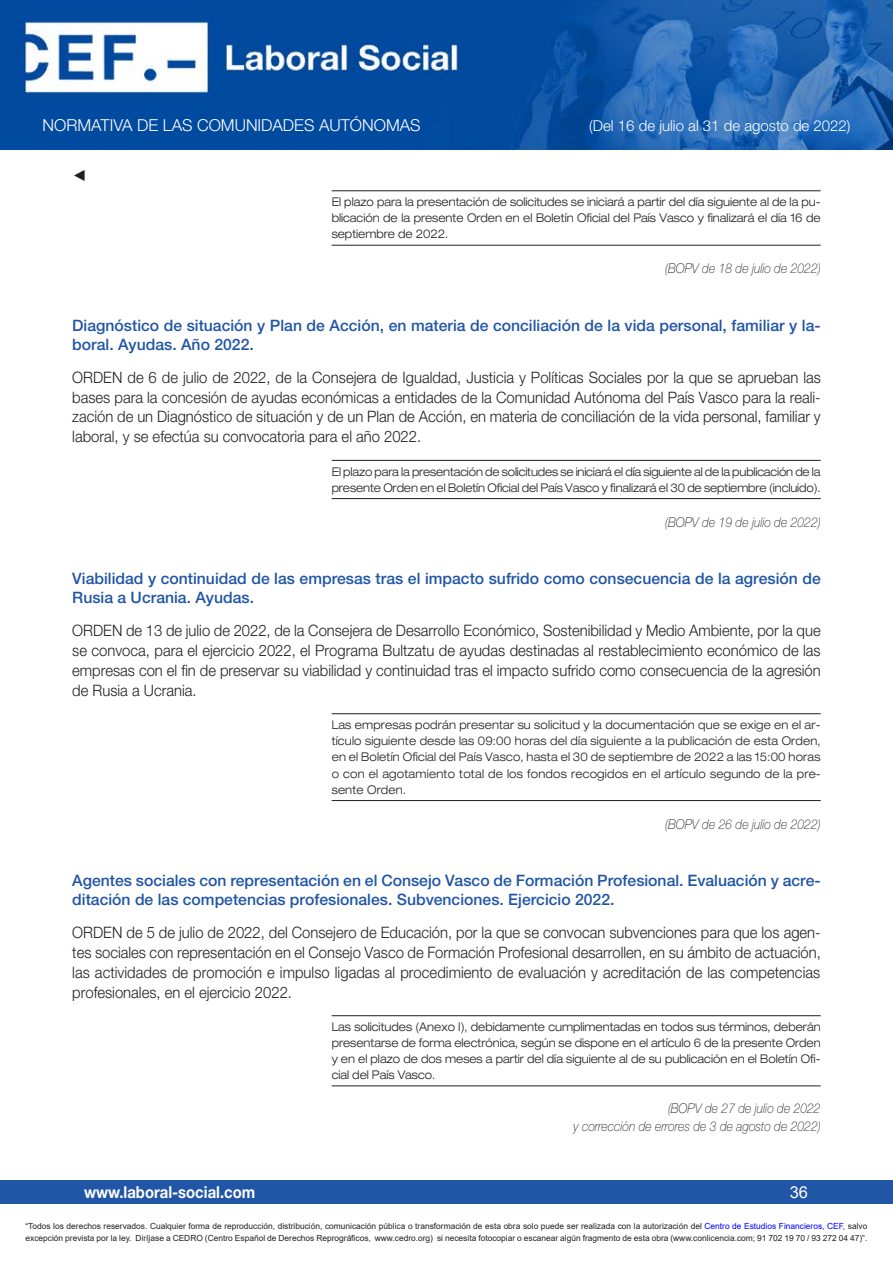
<style>
.page{position:relative;width:893px;height:1263px;background:#fff}
.page>*{position:absolute;margin:0;border:0;box-sizing:border-box;transform-origin:0 0}
.t1{font:300 16.5px "Helvetica Neue LT Std";color:#fff}
.t2{font:700 16.5px "Helvetica Neue LT Std";color:#fff;scale:.9 1}
.t3{font:16.5px "Arial";color:#fff}
.Contenido{font:300 15.75px/20px "Helvetica Neue LT Std";color:#231f20;text-align:justify;scale:.94 1}
.Título-cabecera{font:500 15.75px/19.2px "Helvetica Neue LT Std";color:#2155a5}
.Contenido-2{font:15.75px "Times New Roman";color:#231f20;scale:.94 1}
.t4{font:300 15px "Helvetica Neue LT Std";color:#fff}
.publicación{font:italic 100 13.5px/17.2px "Helvetica Neue LT Std";color:#231f20;text-align:right;scale:.9 1}
.Plazo{font:300 expanded 12px/16.2px "Helvetica Neue LT Std";letter-spacing:-.005em;color:#231f20;text-align:justify;scale:.92 1}
.t5{font:8.4px/12px "Arial";color:#231f20}
.s1{color:#00f}
</style>
<div class="page">
<div style="left:0;top:1180px;width:893px;height:23px;background:#2155a5"></div>
<img style="left:0;top:0;width:893px;height:149px">
<hr style="left:332px;top:190px;width:489px;height:1px;background:#231f20">
<hr style="left:332px;top:245px;width:489px;height:1px;background:#231f20">
<hr style="left:332px;top:460px;width:489px;height:1px;background:#231f20">
<hr style="left:332px;top:498px;width:489px;height:1px;background:#231f20">
<hr style="left:332px;top:713px;width:489px;height:1px;background:#231f20">
<hr style="left:332px;top:800px;width:489px;height:1px;background:#231f20">
<hr style="left:332px;top:1015px;width:489px;height:1px;background:#231f20">
<hr style="left:332px;top:1085px;width:489px;height:1px;background:#231f20">
<p class="t1" style="left:43px;top:115px;width:379px">NORMATIVA DE LAS COMUNIDADES AUTÓNOMAS</p>
<p class="t4" style="left:589px;top:117px;width:263px">(Del 16 de julio al 31 de agosto de 2022)</p>
<p class="Contenido-2" style="left:72px;top:165px;width:17px">◄</p>
<p class="Plazo" style="left:332px;top:194px;width:533px">El plazo para la presentación de solicitudes se iniciará a partir del día siguiente al de la pu&shy;blicación de la presente Orden en el Boletín Oficial del País Vasco y finalizará el día 16 de septiembre de 2022.</p>
<p class="publicación" style="left:665px;top:260px;width:174px">(BOPV de 18 de julio de 2022)</p>
<p class="Título-cabecera" style="left:72px;top:315px;width:750px">Diagnóstico de situación y Plan de Acción, en materia de conciliación de la vida personal, familiar y la&shy;boral. Ayudas. Año 2022.</p>
<p class="Contenido" style="left:72px;top:367px;width:798px">ORDEN de 6 de julio de 2022, de la Consejera de Igualdad, Justicia y Políticas Sociales por la que se aprueban las bases para la concesión de ayudas económicas a entidades de la Comunidad Autónoma del País Vasco para la reali&shy;zación de un Diagnóstico de situación y de un Plan de Acción, en materia de conciliación de la vida personal, familiar y laboral, y se efectúa su convocatoria para el año 2022.</p>
<p class="Plazo" style="left:332px;top:463px;width:533px">El plazo para la presentación de solicitudes se iniciará el día siguiente al de la publicación de la presente Orden en el Boletín Oficial del País Vasco y finalizará el 30 de septiembre (incluido).</p>
<p class="publicación" style="left:665px;top:513px;width:174px">(BOPV de 19 de julio de 2022)</p>
<p class="Título-cabecera" style="left:72px;top:569px;width:750px">Viabilidad y continuidad de las empresas tras el impacto sufrido como consecuencia de la agresión de<br>Rusia a Ucrania. Ayudas.</p>
<p class="Contenido" style="left:72px;top:620px;width:798px">ORDEN de 13 de julio de 2022, de la Consejera de Desarrollo Económico, Sostenibilidad y Medio Ambiente, por la que se convoca, para el ejercicio 2022, el Programa Bultzatu de ayudas destinadas al restablecimiento económico de las empresas con el fin de preservar su viabilidad y continuidad tras el impacto sufrido como consecuencia de la agresión de Rusia a Ucrania.</p>
<p class="Plazo" style="left:332px;top:716px;width:533px">Las empresas podrán presentar su solicitud y la documentación que se exige en el ar&shy;tículo siguiente desde las 09:00 horas del día siguiente a la publicación de esta Orden, en el Boletín Oficial del País Vasco, hasta el 30 de septiembre de 2022 a las 15:00 horas o con el agotamiento total de los fondos recogidos en el artículo segundo de la pre&shy;sente Orden.</p>
<p class="publicación" style="left:665px;top:815px;width:174px">(BOPV de 26 de julio de 2022)</p>
<p class="Título-cabecera" style="left:72px;top:871px;width:750px">Agentes sociales con representación en el Consejo Vasco de Formación Profesional. Evaluación y acre&shy;ditación de las competencias profesionales. Subvenciones. Ejercicio 2022.</p>
<p class="Contenido" style="left:72px;top:922px;width:798px">ORDEN de 5 de julio de 2022, del Consejero de Educación, por la que se convocan subvenciones para que los agen&shy;tes sociales con representación en el Consejo Vasco de Formación Profesional desarrollen, en su ámbito de actuación, las actividades de promoción e impulso ligadas al procedimiento de evaluación y acreditación de las competencias profesionales, en el ejercicio 2022.</p>
<p class="Plazo" style="left:332px;top:1018px;width:533px">Las solicitudes (Anexo I), debidamente cumplimentadas en todos sus términos, deberán presentarse de forma electrónica, según se dispone en el artículo 6 de la presente Orden y en el plazo de dos meses a partir del día siguiente al de su publicación en el Boletín Ofi&shy;cial del País Vasco.</p>
<p class="publicación" style="left:573px;top:1100px;width:276px">(BOPV de 27 de julio de 2022<br>y corrección de errores de 3 de agosto de 2022)</p>
<p class="t2" style="left:84px;top:1182px;width:192px">www.laboral-social.com</p>
<p class="t3" style="left:790px;top:1180px;width:20px">36</p>
<p class="t5" style="left:26px;top:1220px;width:843px">“Todos los derechos reservados. Cualquier forma de reproducción, distribución, comunicación pública o transformación de esta obra solo puede ser realizada con la autorización del <span class="s1">Centro de Estudios Financieros, CEF</span>, salvo excepción prevista por la ley. Diríjase a CEDRO (Centro Español de Derechos Reprográficos, www.cedro.org) si necesita fotocopiar o escanear algún fragmento de esta obra (www.conlicencia.com; 91 702 19 70 / 93 272 04 47)”.</p>
</div>
